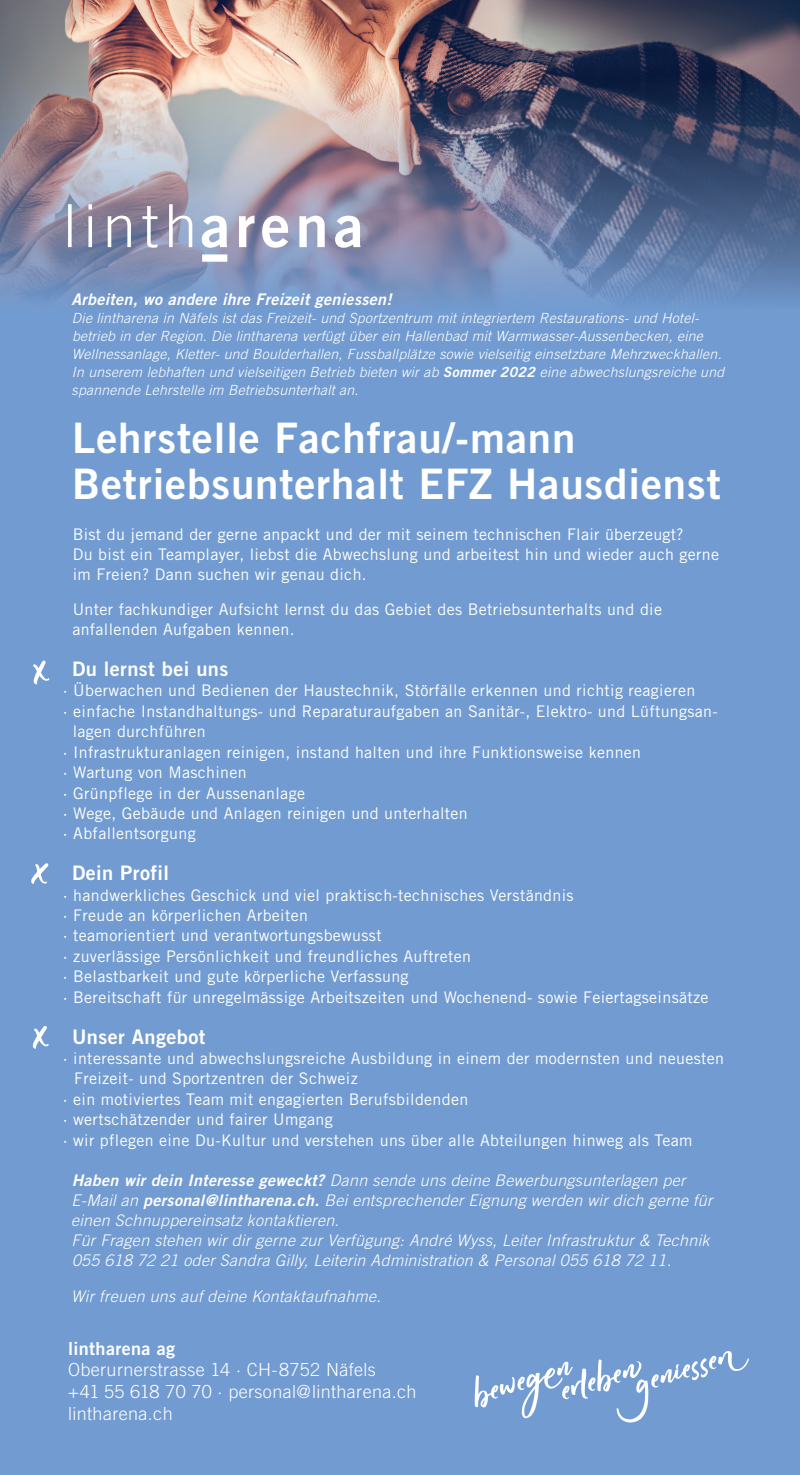
<style>
.page{position:relative;width:800px;height:1475px;background:#fff}
.page>*{position:absolute;margin:0;border:0;box-sizing:border-box;transform-origin:0 0}
.t1{font:54px "Raditya";color:#fff}
.t2{font:42px/46px "Trade Gothic Bold Two";letter-spacing:.02em;color:#fff}
.t3{font:20px "Trade Gothic Bold Two";letter-spacing:.02em;color:#fff}
.t4{font:300 18px/21.6px "Trade Gothic";letter-spacing:.02em;color:#fff}
.t5{font:18px "Trade Gothic Bold Two";letter-spacing:.02em;color:#fff}
.t6{font:16px/20.4px "Trade Gothic";letter-spacing:.02em;color:#fff}
.t7{font:italic 300 16px/20px "Trade Gothic";letter-spacing:.02em;color:#fff}
.t8{font:italic 16px "Trade Gothic Bold Two";letter-spacing:.02em;color:#fff}
.t9{font:italic 300 14px/18px "Trade Gothic";letter-spacing:.02em;color:#fff}
.s1{font-family:"Trade Gothic Bold Two";font-weight:400}
</style>
<div class="page">
<div style="left:0;top:0;width:799px;height:1474px;background:#729cd1"></div>
<img style="left:0;top:0;width:799px;height:302px">
<svg style="left:68px;top:204px;width:292px;height:58px;background:#a3a6bd"></svg>
<svg style="left:474px;top:1351px;width:274px;height:71px"></svg>
<h1 class="t1" style="left:34px;top:841px;width:15px">x</h1>
<p class="t8" style="left:71px;top:289px;width:322px">Arbeiten, wo andere ihre Freizeit geniessen!</p>
<p class="t9" style="left:71px;top:308px;width:654px">Die lintharena in Näfels ist das Freizeit- und Sportzentrum mit integriertem Restaurations- und Hotel&shy;betrieb in der Region. Die lintharena verfügt über ein Hallenbad mit Warmwasser-Aussenbecken, eine Wellnessanlage, Kletter- und Boulderhallen, Fussballplätze sowie vielseitig einsetzbare Mehrzweckhallen.<br>In unserem lebhaften und vielseitigen Betrieb bieten wir ab <span class="s1">Sommer 2022</span> eine abwechslungsreiche und spannende Lehrstelle im Betriebsunterhalt an.</p>
<h2 class="t2" style="left:72px;top:414px;width:650px">Lehrstelle Fachfrau/-mann<br>Betriebsunterhalt EFZ Hausdienst</h2>
<p class="t6" style="left:73px;top:523px;width:647px">Bist du jemand der gerne anpackt und der mit seinem technischen Flair überzeugt?<br>Du bist ein Teamplayer, liebst die Abwechslung und arbeitest hin und wieder auch gerne im Freien? Dann suchen wir genau dich.</p>
<p class="t6" style="left:72px;top:598px;width:591px">Unter fachkundiger Aufsicht lernst du das Gebiet des Betriebsunterhalts und die anfallenden Aufgaben kennen.</p>
<p class="t3" style="left:72px;top:656px;width:158px">Du lernst bei uns</p>
<p class="t6" style="left:63px;top:680px;width:633px">· Überwachen und Bedienen der Haustechnik, Störfälle erkennen und richtig reagieren</p>
<p class="t6" style="left:63px;top:700px;width:656px">· einfache Instandhaltungs- und Reparaturaufgaben an Sanitär-, Elektro- und Lüftungsan-</p>
<p class="t6" style="left:73px;top:721px;width:134px">lagen durchführen</p>
<p class="t6" style="left:63px;top:741px;width:579px">· Infrastrukturanlagen reinigen, instand halten und ihre Funktionsweise kennen</p>
<p class="t6" style="left:63px;top:762px;width:185px">· Wartung von Maschinen</p>
<p class="t6" style="left:63px;top:782px;width:243px">· Grünpflege in der Aussenanlage</p>
<p class="t6" style="left:63px;top:802px;width:406px">· Wege, Gebäude und Anlagen reinigen und unterhalten</p>
<p class="t6" style="left:63px;top:823px;width:134px">· Abfallentsorgung</p>
<p class="t3" style="left:72px;top:860px;width:98px">Dein Profil</p>
<p class="t6" style="left:63px;top:884px;width:647px">· handwerkliches Geschick und viel praktisch-technisches Verständnis<br>· Freude an körperlichen Arbeiten<br>· teamorientiert und verantwortungsbewusst<br>· zuverlässige Persönlichkeit und freundliches Auftreten<br>· Belastbarkeit und gute körperliche Verfassung<br>· Bereitschaft für unregelmässige Arbeitszeiten und Wochenend- sowie Feiertagseinsätze</p>
<p class="t3" style="left:72px;top:1023px;width:135px">Unser Angebot</p>
<p class="t6" style="left:63px;top:1047px;width:662px">· interessante und abwechslungsreiche Ausbildung in einem der modernsten und neuesten</p>
<p class="t6" style="left:74px;top:1068px;width:285px">Freizeit- und Sportzentren der Schweiz</p>
<p class="t6" style="left:63px;top:1088px;width:407px">· ein motiviertes Team mit engagierten Berufsbildenden</p>
<p class="t6" style="left:63px;top:1108px;width:271px">· wertschätzender und fairer Umgang</p>
<p class="t6" style="left:63px;top:1129px;width:631px">· wir pflegen eine Du-Kultur und verstehen uns über alle Abteilungen hinweg als Team</p>
<p class="t7" style="left:71px;top:1169px;width:643px"><span class="s1">Haben wir dein Interesse geweckt?</span> Dann sende uns deine Bewerbungsunterlagen per E-Mail an <span class="s1">personal@lintharena.ch.</span> Bei entsprechender Eignung werden wir dich gerne für einen Schnuppereinsatz kontaktieren.<br>Für Fragen stehen wir dir gerne zur Verfügung: André Wyss, Leiter Infrastruktur &amp; Technik 055 618 72 21 oder Sandra Gilly, Leiterin Administration &amp; Personal 055 618 72 11.</p>
<p class="t7" style="left:71px;top:1286px;width:311px">Wir freuen uns auf deine Kontaktaufnahme.</p>
<p class="t5" style="left:68px;top:1336px;width:109px">lintharena ag</p>
<p class="t4" style="left:68px;top:1358px;width:350px">Oberurnerstrasse 14 · CH-8752 Näfels<br>+41 55 618 70 70 · personal@lintharena.ch lintharena.ch</p>
</div>
